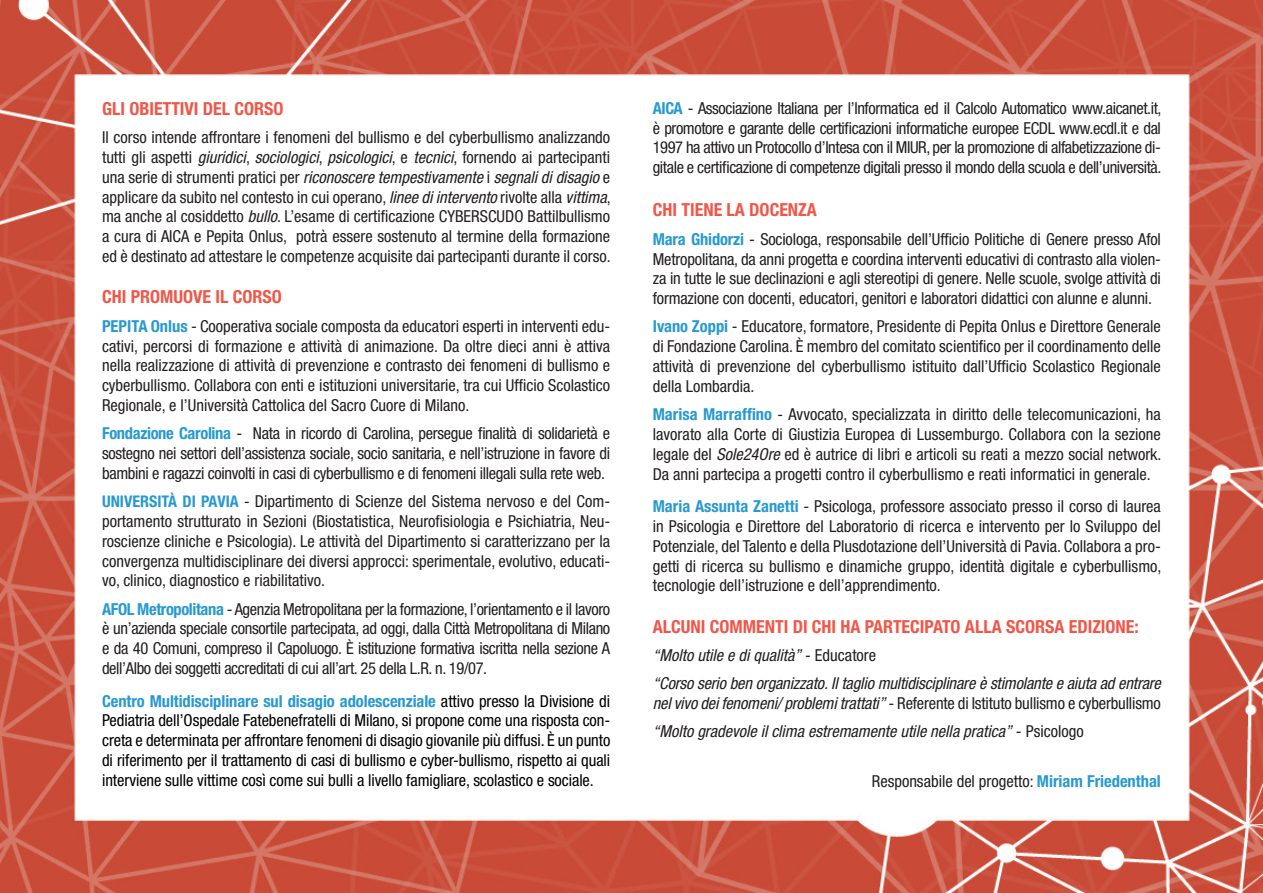
<style>
.page{position:relative;width:1263px;height:893px;background:#fff}
.page>*{position:absolute;margin:0;border:0;box-sizing:border-box;transform-origin:0 0}
.t1{font:700 condensed 18px "Helvetica Neue LT Std";color:#f05749}
.t2{font:condensed 16.5px/19.8px "Helvetica Neue LT Std";color:#231f20;text-align:justify}
.t3{font:condensed 16.5px/19.8px "Helvetica Neue LT Std";letter-spacing:-.005em;color:#000;text-align:justify}
.t4{font:italic condensed 16.5px/19.8px "Helvetica Neue LT Std";letter-spacing:-.01em;color:#231f20}
.s1{font-style:italic}
.s2{font-weight:700;color:#2799d1}
.s3{font-weight:700;font-size:16.05px;color:#2799d1}
.s4{font-size:16.05px}
.s5{font-style:normal}
</style>
<div class="page">
<img style="left:0;top:0;width:1263px;height:893px">
<p class="t1" style="left:102px;top:98px;width:183px">GLI OBIETTIVI DEL CORSO</p>
<p class="t2" style="left:102px;top:127px;width:510px">Il corso intende affrontare i fenomeni del bullismo e del cyberbullismo analizzando tutti gli aspetti <span class="s1">giuridici</span>, <span class="s1">sociologici</span>, <span class="s1">psicologici</span>, e <span class="s1">tecnici</span>, fornendo ai partecipanti una serie di strumenti pratici per <span class="s1">riconoscere tempestivamente</span> i <span class="s1">segnali di disagio</span> e applicare da subito nel contesto in cui operano, <span class="s1">linee di intervento</span> rivolte alla <span class="s1">vittima</span>, ma anche al cosiddetto <span class="s1">bullo</span>. L’esame di certificazione CYBERSCUDO Battilbullismo a cura di AICA e Pepita Onlus, potrà essere sostenuto al termine della formazione ed è destinato ad attestare le competenze acquisite dai partecipanti durante il corso.</p>
<p class="t1" style="left:102px;top:286px;width:181px">CHI PROMUOVE IL CORSO</p>
<p class="t2" style="left:102px;top:316px;width:510px"><span class="s2">PEPITA Onlus</span> - Cooperativa sociale composta da educatori esperti in interventi edu&shy;cativi, percorsi di formazione e attività di animazione. Da oltre dieci anni è attiva nella realizzazione di attività di prevenzione e contrasto dei fenomeni di bullismo e cyberbullismo. Collabora con enti e istituzioni universitarie, tra cui Ufficio Scolastico Regionale, e l’Università Cattolica del Sacro Cuore di Milano.</p>
<p class="t2" style="left:102px;top:423px;width:510px"><span class="s2">Fondazione Carolina</span> - Nata in ricordo di Carolina, persegue finalità di solidarietà e sostegno nei settori dell’assistenza sociale, socio sanitaria, e nell’istruzione in favore di bambini e ragazzi coinvolti in casi di cyberbullismo e di fenomeni illegali sulla rete web.</p>
<p class="t2" style="left:102px;top:491px;width:510px"><span class="s3">UNIVERSITÀ DI PAVIA</span> <span class="s4">-</span> Dipartimento di Scienze del Sistema nervoso e del Com&shy;portamento strutturato in Sezioni (Biostatistica, Neurofisiologia e Psichiatria, Neu&shy;roscienze cliniche e Psicologia). Le attività del Dipartimento si caratterizzano per la convergenza multidisciplinare dei diversi approcci: sperimentale, evolutivo, educati&shy;vo, clinico, diagnostico e riabilitativo.</p>
<p class="t2" style="left:102px;top:599px;width:510px"><span class="s2">AFOL Metropolitana</span> - Agenzia Metropolitana per la formazione, l’orientamento e il lavoro è un’azienda speciale consortile partecipata, ad oggi, dalla Città Metropolitana di Milano e da 40 Comuni, compreso il Capoluogo. È istituzione formativa iscritta nella sezione A dell’Albo dei soggetti accreditati di cui all’art. 25 della L.R. n. 19/07.</p>
<p class="t3" style="left:102px;top:691px;width:510px"><span class="s2">Centro Multidisciplinare sul disagio adolescenziale</span> attivo presso la Divisione di Pediatria dell’Ospedale Fatebenefratelli di Milano, si propone come una risposta con&shy;creta e determinata per affrontare fenomeni di disagio giovanile più diffusi. È un punto di riferimento per il trattamento di casi di bullismo e cyber-bullismo, rispetto ai quali interviene sulle vittime così come sui bulli a livello famigliare, scolastico e sociale.</p>
<p class="t2" style="left:653px;top:98px;width:510px"><span class="s2">AICA</span> - Associazione Italiana per l’Informatica ed il Calcolo Automatico www.aicanet.it, è promotore e garante delle certificazioni informatiche europee ECDL www.ecdl.it e dal 1997 ha attivo un Protocollo d’Intesa con il MIUR, per la promozione di alfabetizzazione di&shy;gitale e certificazione di competenze digitali presso il mondo della scuola e dell’università.</p>
<p class="t1" style="left:653px;top:199px;width:166px">CHI TIENE LA DOCENZA</p>
<p class="t2" style="left:653px;top:229px;width:510px"><span class="s2">Mara Ghidorzi</span> - Sociologa, responsabile dell’Ufficio Politiche di Genere presso Afol Metropolitana, da anni progetta e coordina interventi educativi di contrasto alla violen&shy;za in tutte le sue declinazioni e agli stereotipi di genere. Nelle scuole, svolge attività di formazione con docenti, educatori, genitori e laboratori didattici con alunne e alunni.</p>
<p class="t2" style="left:653px;top:317px;width:510px"><span class="s2">Ivano Zoppi</span> - Educatore, formatore, Presidente di Pepita Onlus e Direttore Generale di Fondazione Carolina. È membro del comitato scientifico per il coordinamento delle attività di prevenzione del cyberbullismo istituito dall’Ufficio Scolastico Regionale della Lombardia.</p>
<p class="t2" style="left:653px;top:404px;width:510px"><span class="s2">Marisa Marraffino</span> <span class="s4">-</span> Avvocato, specializzata in diritto delle telecomunicazioni, ha lavorato alla Corte di Giustizia Europea di Lussemburgo. Collabora con la sezione legale del <span class="s1">Sole24Ore</span> ed è autrice di libri e articoli su reati a mezzo social network.<br>Da anni partecipa a progetti contro il cyberbullismo e reati informatici in generale.</p>
<p class="t2" style="left:653px;top:496px;width:510px"><span class="s2">Maria Assunta Zanetti</span> - Psicologa, professore associato presso il corso di laurea in Psicologia e Direttore del Laboratorio di ricerca e intervento per lo Sviluppo del Potenziale, del Talento e della Plusdotazione dell’Università di Pavia. Collabora a pro&shy;getti di ricerca su bullismo e dinamiche gruppo, identità digitale e cyberbullismo, tecnologie dell’istruzione e dell’apprendimento.</p>
<p class="t1" style="left:653px;top:615px;width:488px">ALCUNI COMMENTI DI CHI HA PARTECIPATO ALLA SCORSA EDIZIONE:</p>
<p class="t4" style="left:653px;top:646px;width:225px">“Molto utile e di qualità” <span class="s5">- Educatore</span></p>
<p class="t4" style="left:653px;top:674px;width:510px">“Corso serio ben organizzato. Il taglio multidisciplinare è stimolante e aiuta ad entrare nel vivo dei fenomeni/ problemi trattati” <span class="s5">- Referente di Istituto bullismo e cyberbullismo</span></p>
<p class="t4" style="left:653px;top:722px;width:432px">“Molto gradevole il clima estremamente utile nella pratica” <span class="s5">- Psicologo</span></p>
<p class="t2" style="left:872px;top:771px;width:291px">Responsabile del progetto: <span class="s2">Miriam Friedenthal</span></p>
</div>
